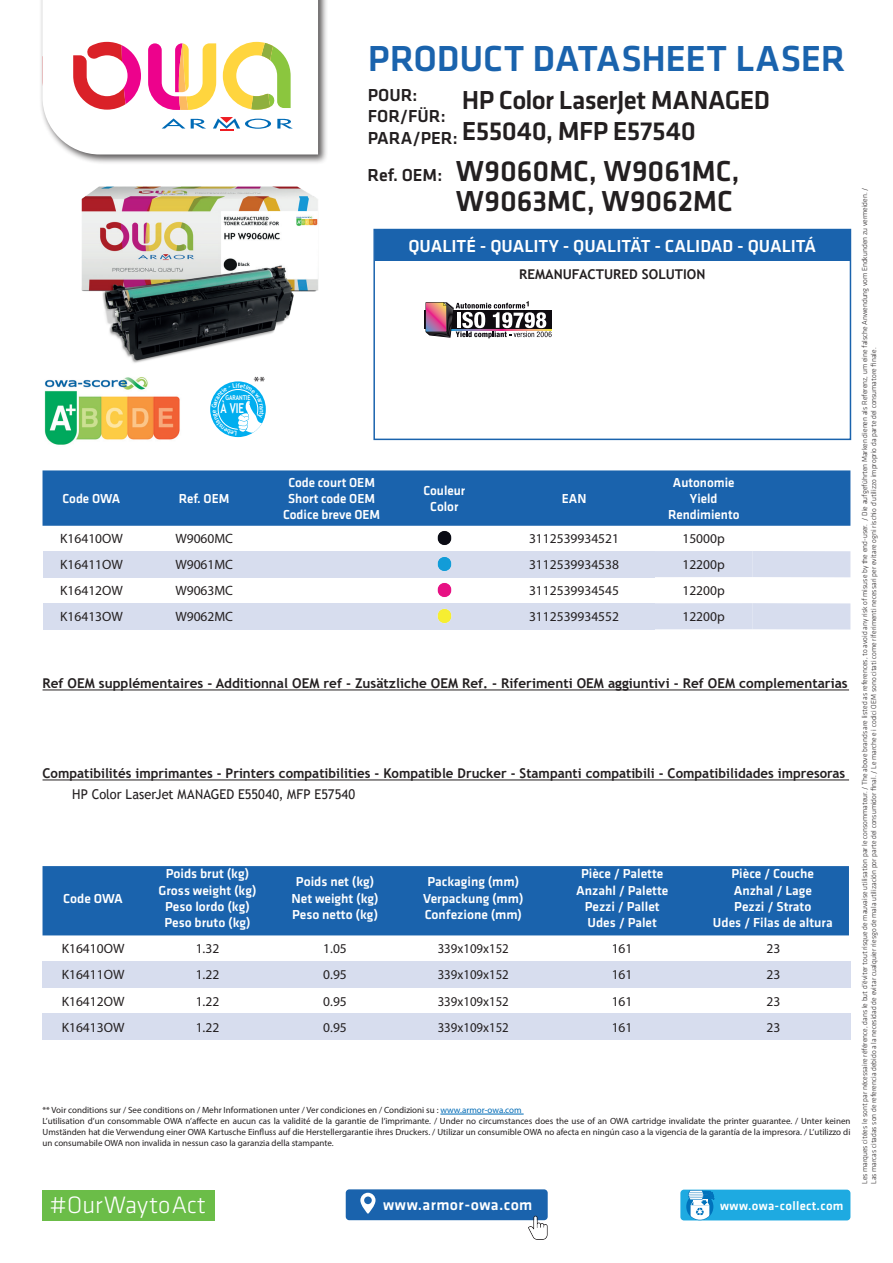
<style>
.page{position:relative;width:893px;height:1263px;background:#fff}
.page>*{position:absolute;margin:0;border:0;box-sizing:border-box;transform-origin:0 0}
.t1{font:500 37.5px "Klavika";letter-spacing:-.005em;color:#1a63ad}
.t2{font:500 30px/30px "Klavika";letter-spacing:-.005em;color:#231f20}
.t3{font:500 27px/31.5px "Klavika";letter-spacing:-.02em;color:#231f20}
.t4{font:300 24.6px "Klavika";color:#fff}
.t5{font:500 18px "Klavika";color:#fff}
.t6{font:500 18px/21.6px "Klavika";color:#231f20}
.t7{font:500 15.75px "Klavika";letter-spacing:.025em;color:#fff}
.t8{font:700 13.65px "Trebuchet MS";color:#fff;scale:.72 1}
.t9{font:500 13.5px/16.2px "Klavika";color:#fff;text-align:center}
.t10{font:700 13.5px "Trebuchet MS";color:#231f20}
.t11{font:13.5px/26.1px "Myriad Pro";color:#231f20;text-align:justify}
.t12{font:13.5px "Myriad Pro";color:#231f20;scale:.95 1}
.t13{font:13.5px "Trebuchet MS";letter-spacing:.005em;color:#231f20;scale:.95 1}
.t14{font:500 12.75px "Klavika";letter-spacing:.025em;color:#fff}
.t15{font:9px/10.8px "Myriad Pro";color:#231f20}
.t16{font:300 7.5px/9px "Klavika";color:#231f20}
.t17{font:700 6.6px "Trebuchet MS";color:#fff;scale:.8 1}
.s1{color:#006bb6}
</style>
<div class="page">
<div style="left:375px;top:230px;width:475px;height:31px;background:#1a63ad"></div>
<div style="left:373px;top:229px;width:478px;height:211px;border:2px solid #1a63ad"></div>
<div style="left:43px;top:470px;width:807px;height:56px;background:#1a63ad"></div>
<div style="left:43px;top:866px;width:806px;height:69px;background:#1a63ad"></div>
<hr style="left:440px;top:1114px;width:84px;height:1px;background:#006bb6">
<hr style="left:43px;top:779px;width:806px;height:1px;background:#231f20">
<hr style="left:43px;top:689px;width:806px;height:1px;background:#231f20">
<img style="left:81px;top:186px;width:238px;height:177px">
<div style="left:680px;top:1189px;width:170px;height:31px;background:#1eaae1;border-radius:4px"></div>
<svg style="left:426px;top:301px;width:126px;height:37px"></svg>
<svg style="left:210px;top:381px;width:56px;height:56px"></svg>
<div style="left:43px;top:1189px;width:172px;height:31px;background:#6bbd48"></div>
<svg style="left:686px;top:1193px;width:27px;height:27px"></svg>
<svg style="left:691px;top:1215px;width:18px;height:5px"></svg>
<svg style="left:688px;top:1190px;width:26px;height:25px"></svg>
<div style="left:346px;top:1189px;width:202px;height:31px;background:#1a63ad;border-radius:4px"></div>
<svg style="left:528px;top:1216px;width:20px;height:24px"></svg>
<svg style="left:360px;top:1193px;width:16px;height:21px"></svg>
<div style="left:43px;top:961px;width:101px;height:26px;background:#d7ddee"></div>
<div style="left:43px;top:1013px;width:101px;height:26px;background:#d7ddee"></div>
<div style="left:144px;top:961px;width:127px;height:26px;background:#d7ddee"></div>
<div style="left:144px;top:1013px;width:127px;height:26px;background:#d7ddee"></div>
<div style="left:271px;top:961px;width:128px;height:26px;background:#d7ddee"></div>
<div style="left:271px;top:1013px;width:128px;height:26px;background:#d7ddee"></div>
<div style="left:399px;top:961px;width:149px;height:26px;background:#d7ddee"></div>
<div style="left:399px;top:1013px;width:149px;height:26px;background:#d7ddee"></div>
<div style="left:548px;top:961px;width:148px;height:26px;background:#d7ddee"></div>
<div style="left:548px;top:1013px;width:148px;height:26px;background:#d7ddee"></div>
<div style="left:696px;top:961px;width:154px;height:26px;background:#d7ddee"></div>
<div style="left:696px;top:1013px;width:154px;height:26px;background:#d7ddee"></div>
<div style="left:43px;top:551px;width:97px;height:26px;background:#d7ddee"></div>
<div style="left:43px;top:603px;width:97px;height:26px;background:#d7ddee"></div>
<div style="left:140px;top:551px;width:128px;height:26px;background:#d7ddee"></div>
<div style="left:140px;top:603px;width:128px;height:26px;background:#d7ddee"></div>
<div style="left:268px;top:551px;width:127px;height:26px;background:#d7ddee"></div>
<div style="left:268px;top:603px;width:127px;height:26px;background:#d7ddee"></div>
<div style="left:493px;top:551px;width:162px;height:26px;background:#d7ddee"></div>
<div style="left:493px;top:603px;width:162px;height:26px;background:#d7ddee"></div>
<div style="left:655px;top:551px;width:98px;height:26px;background:#d7ddee"></div>
<div style="left:655px;top:603px;width:98px;height:26px;background:#d7ddee"></div>
<div style="left:753px;top:551px;width:97px;height:26px;background:#d7ddee"></div>
<div style="left:753px;top:603px;width:97px;height:26px;background:#d7ddee"></div>
<img style="left:437px;top:531px;width:15px;height:14px">
<img style="left:437px;top:583px;width:15px;height:14px">
<div style="left:395px;top:551px;width:98px;height:26px;background:#d7ddee"></div>
<img style="left:437px;top:557px;width:15px;height:14px">
<div style="left:395px;top:603px;width:98px;height:26px;background:#d7ddee"></div>
<img style="left:437px;top:609px;width:15px;height:14px">
<div style="left:39px;top:0;width:289px;height:165px;background:#231f20;opacity:.75"></div>
<svg style="left:43px;top:0;width:275px;height:154px"></svg>
<img style="left:44px;top:377px;width:136px;height:68px">
<svg style="left:212px;top:383px;width:54px;height:53px"></svg>
<h1 class="t1" style="left:368px;top:38px;width:479px">PRODUCT DATASHEET LASER</h1>
<h3 class="t6" style="left:368px;top:84px;width:91px">POUR:<br>FOR/FÜR:<br>PARA/PER:</h3>
<h3 class="t3" style="left:462px;top:85px;width:310px">HP Color LaserJet MANAGED<br>E55040, MFP E57540</h3>
<h3 class="t6" style="left:368px;top:165px;width:76px">Ref. OEM:</h3>
<h2 class="t2" style="left:456px;top:156px;width:285px">W9060MC, W9061MC,<br>W9063MC, W9062MC</h2>
<h3 class="t5" style="left:408px;top:236px;width:409px">QUALITÉ - QUALITY - QUALITÄT - CALIDAD - QUALITÁ</h3>
<h3 class="t10" style="left:519px;top:266px;width:188px">REMANUFACTURED SOLUTION</h3>
<h3 class="t11" style="left:254px;top:369px;width:13px">**</h3>
<p class="t17" style="left:226px;top:393px;width:33px">GARANTIE</p>
<h3 class="t8" style="left:221px;top:399px;width:34px">À VIE</h3>
<h3 class="t9" style="left:62px;top:491px;width:59px">Code OWA</h3>
<h3 class="t9" style="left:179px;top:491px;width:52px">Ref. OEM</h3>
<h3 class="t9" style="left:283px;top:475px;width:99px">Code court OEM<br>Short code OEM<br>Codice breve OEM</h3>
<h3 class="t9" style="left:423px;top:483px;width:43px">Couleur<br>Color</h3>
<h3 class="t9" style="left:562px;top:491px;width:26px">EAN</h3>
<h3 class="t11" style="left:60px;top:525px;width:64px">K16410OW</h3>
<h3 class="t11" style="left:175px;top:525px;width:59px">W9060MC</h3>
<h3 class="t11" style="left:529px;top:525px;width:92px">3112539934521</h3>
<h3 class="t11" style="left:60px;top:551px;width:64px">K16411OW</h3>
<h3 class="t11" style="left:175px;top:551px;width:59px">W9061MC</h3>
<h3 class="t11" style="left:529px;top:551px;width:92px">3112539934538</h3>
<h3 class="t11" style="left:60px;top:577px;width:64px">K16412OW</h3>
<h3 class="t11" style="left:175px;top:577px;width:59px">W9063MC</h3>
<h3 class="t11" style="left:529px;top:577px;width:92px">3112539934545</h3>
<h3 class="t11" style="left:60px;top:604px;width:64px">K16413OW</h3>
<h3 class="t11" style="left:175px;top:604px;width:59px">W9062MC</h3>
<h3 class="t11" style="left:529px;top:604px;width:92px">3112539934552</h3>
<h3 class="t9" style="left:668px;top:475px;width:73px">Autonomie<br>Yield<br>Rendimiento</h3>
<h3 class="t11" style="left:682px;top:525px;width:44px">15000p</h3>
<h3 class="t11" style="left:682px;top:551px;width:44px">12200p</h3>
<h3 class="t11" style="left:682px;top:577px;width:44px">12200p</h3>
<h3 class="t11" style="left:682px;top:603px;width:44px">12200p</h3>
<h3 class="t10" style="left:43px;top:674px;width:807px">Ref OEM supplémentaires - Additionnal OEM ref - Zusätzliche OEM Ref. - Riferimenti OEM aggiuntivi - Ref OEM complementarias</h3>
<h3 class="t10" style="left:43px;top:764px;width:804px">Compatibilités imprimantes - Printers compatibilities - Kompatible Drucker - Stampanti compatibili - Compatibilidades impresoras</h3>
<h3 class="t13" style="left:72px;top:786px;width:299px">HP Color LaserJet MANAGED E55040, MFP E57540</h3>
<h3 class="t9" style="left:63px;top:890px;width:61px">Code OWA</h3>
<h3 class="t9" style="left:159px;top:866px;width:100px">Poids brut (kg)<br>Gross weight (kg)<br>Peso lordo (kg)<br>Peso bruto (kg)</h3>
<h3 class="t9" style="left:292px;top:874px;width:89px">Poids net (kg)<br>Net weight (kg)<br>Peso netto (kg)</h3>
<h3 class="t9" style="left:423px;top:874px;width:102px">Packaging (mm)<br>Verpackung (mm)<br>Confezione (mm)</h3>
<h3 class="t9" style="left:576px;top:866px;width:94px">Pièce / Palette<br>Anzahl / Palette<br>Pezzi / Pallet<br>Udes / Palet</h3>
<h3 class="t9" style="left:713px;top:866px;width:121px">Pièce / Couche<br>Anzhal / Lage<br>Pezzi / Strato<br>Udes / Filas de altura</h3>
<h3 class="t11" style="left:62px;top:935px;width:64px">K16410OW K16411OW K16412OW K16413OW</h3>
<h3 class="t11" style="left:196px;top:935px;width:25px">1.32<br>1.22<br>1.22<br>1.22</h3>
<h3 class="t11" style="left:323px;top:935px;width:25px">1.05<br>0.95<br>0.95<br>0.95</h3>
<h3 class="t12" style="left:438px;top:940px;width:76px">339x109x152</h3>
<h3 class="t12" style="left:438px;top:966px;width:76px">339x109x152</h3>
<h3 class="t12" style="left:438px;top:993px;width:76px">339x109x152</h3>
<h3 class="t12" style="left:438px;top:1019px;width:76px">339x109x152</h3>
<h3 class="t11" style="left:612px;top:935px;width:22px">161</h3>
<h3 class="t11" style="left:612px;top:961px;width:22px">161</h3>
<h3 class="t11" style="left:612px;top:988px;width:22px">161</h3>
<h3 class="t11" style="left:612px;top:1014px;width:22px">161</h3>
<h3 class="t11" style="left:767px;top:935px;width:15px">23</h3>
<h3 class="t11" style="left:767px;top:961px;width:15px">23</h3>
<h3 class="t11" style="left:767px;top:988px;width:15px">23</h3>
<h3 class="t11" style="left:767px;top:1014px;width:15px">23</h3>
<p class="t15" style="left:43px;top:1104px;width:809px">** Voir conditions sur / See conditions on / Mehr Informationen unter / Ver condiciones en / Condizioni su : <span class="s1">www.armor-owa.com<br></span>L’utilisation d’un consommable OWA n’affecte en aucun cas la validité de la garantie de l’imprimante. / Under no circumstances does the use of an OWA cartridge invalidate the printer guarantee. / Unter keinen Umständen hat die Verwendung einer OWA Kartusche Einfluss auf die Herstellergarantie ihres Druckers. / Utilizar un consumible OWA no afecta en ningún caso a la vigencia de la garantía de la impresora. / L’utilizzo di un consumabile OWA non invalida in nessun caso la garanzia della stampante.</p>
<h3 class="t4" style="left:50px;top:1191px;width:158px">#OurWaytoAct</h3>
<h3 class="t7" style="left:383px;top:1196px;width:151px">www.armor-owa.com</h3>
<h3 class="t14" style="left:720px;top:1199px;width:125px">www.owa-collect.com</h3>
<p class="t16" style="left:860px;top:1184px;width:998px;rotate:-90deg">Les marques citées le sont par nécessaire référence, dans le but d’éviter tout risque de mauvaise utilisation par le consommateur. / The above brands are listed as references, to avoid any risk of misuse by the end-user. / Die aufgeführten Marken dienen als Referenz, um eine falsche Anwendung vom Endkunden zu vermeiden. /<br>Las marcas citadas son de referencia debido a la necesidad de evitar cualquier riesgo de mala utilización por parte del consumidor final. / Le marche e i codici OEM sono citati come riferimenti necessari per evitare ogni rischio d’utilizzo improprio da parte del consumatore finale.</p>
</div>
